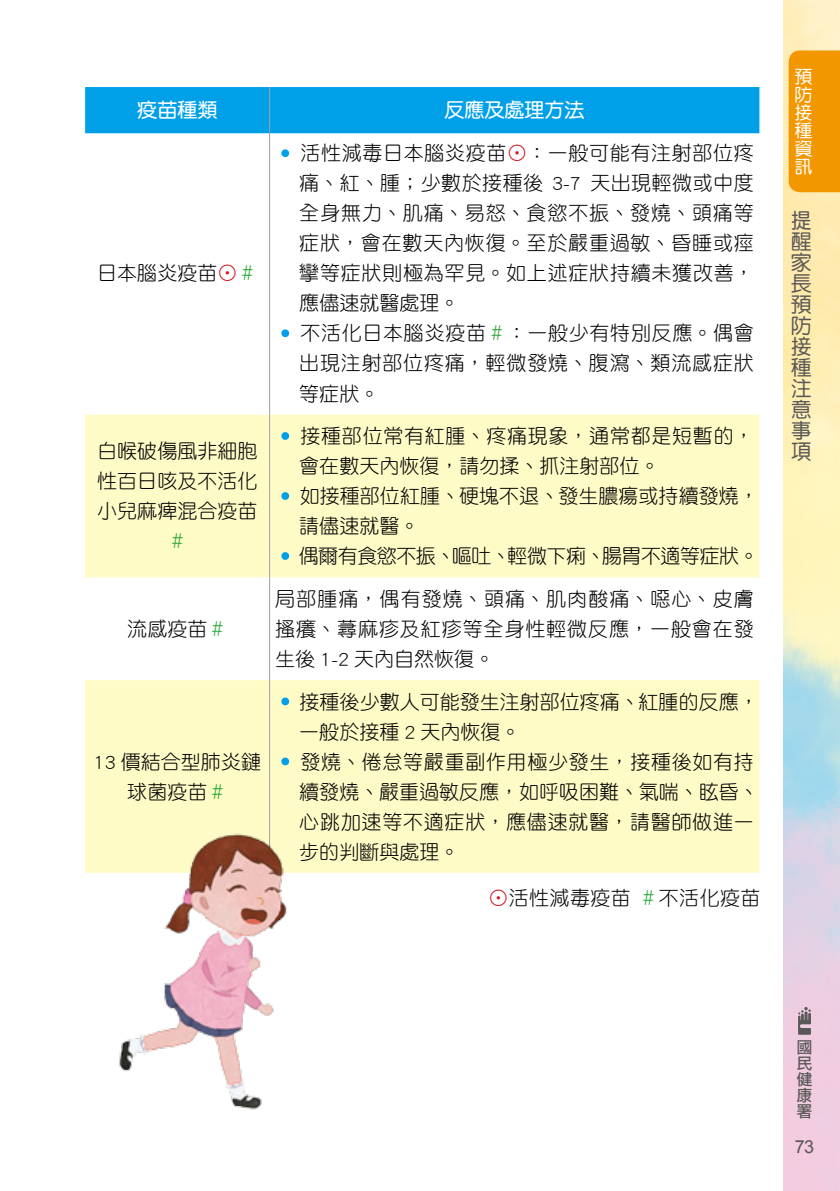
<style>
.page{position:relative;width:840px;height:1191px;background:#fff}
.page>*{position:absolute;margin:0;border:0;box-sizing:border-box;transform-origin:0 0}
.t1{font:21px/21px "DF Yuan Std W5";color:#595757;text-align:justify}
.t2{font:20px/30px "DF Yuan Std W3";letter-spacing:.03em;color:#000;text-align:justify}
.t3{font:20px/30px "DF Yuan Std W3";color:#000;text-align:center}
.t4{font:20px "DF Yuan Std W3";letter-spacing:-.025em;color:#000}
.t5{font:20px "DF Yuan Std W7";color:#fff}
.t6{font:20px "DF Yuan Std W3";color:#2aa738}
.t7{font:18px/18px "DF Yuan Std W5";color:#fff;text-align:justify}
.t8{font:18px "Arial";color:#595757}
.t9{font:16px/16px "DF Li Hei Std W5";color:#595757;text-align:justify}
.s1{color:#d0121b}
.s2{color:#2aa738}
.s3{color:#00a0e9}
</style>
<div class="page">
<img style="left:783px;top:0;width:56px;height:1191px">
<div style="left:788px;top:50px;width:51px;height:142px;background:#f39700"></div>
<svg style="left:797px;top:1007px;width:13px;height:27px"></svg>
<svg style="left:85px;top:414px;width:674px;height:459px;fill:#fffbc7"></svg>
<hr style="left:269px;top:132px;width:1px;height:282px;background:#9fa0a0">
<hr style="left:269px;top:414px;width:1px;height:163px;background:#9fa0a0">
<hr style="left:269px;top:577px;width:1px;height:103px;background:#9fa0a0">
<hr style="left:269px;top:680px;width:1px;height:193px;background:#9fa0a0">
<svg style="left:281px;top:149px;width:9px;height:8px"></svg>
<svg style="left:281px;top:329px;width:9px;height:9px"></svg>
<svg style="left:278px;top:429px;width:14px;height:14px"></svg>
<svg style="left:278px;top:489px;width:14px;height:14px"></svg>
<svg style="left:278px;top:549px;width:14px;height:14px"></svg>
<svg style="left:278px;top:694px;width:14px;height:14px"></svg>
<svg style="left:278px;top:754px;width:14px;height:14px"></svg>
<div style="left:85px;top:87px;width:674px;height:46px;background:#00a0e9"></div>
<hr style="left:269px;top:87px;width:1px;height:46px;background:#9fa0a0">
<img style="left:104px;top:831px;width:195px;height:279px">
<p class="t5" style="left:137px;top:99px;width:81px">疫苗種類</p>
<p class="t5" style="left:444px;top:99px;width:142px">反應及處理方法</p>
<p class="t2" style="left:97px;top:258px;width:162px">日本腦炎疫苗<span class="s1">⊙</span><span class="s2">＃</span></p>
<p class="t2" style="left:97px;top:436px;width:161px">白喉破傷風非細胞性百日咳及不活化小兒麻痺混合疫苗</p>
<p class="t6" style="left:167px;top:530px;width:21px">＃</p>
<p class="t2" style="left:127px;top:613px;width:101px">流感疫苗<span class="s2">＃</span></p>
<p class="t3" style="left:94px;top:746px;width:169px">13 價結合型肺炎鏈球菌疫苗<span class="s2">＃</span></p>
<p class="t2" style="left:275px;top:138px;width:479px"><span class="s3">‧</span> 活性減毒日本腦炎疫苗<span class="s1">⊙</span>：一般可能有注射部位疼</p>
<p class="t2" style="left:299px;top:168px;width:455px">痛、紅、腫；少數於接種後 3-7 天出現輕微或中度</p>
<p class="t2" style="left:299px;top:198px;width:456px">全身無力、肌痛、易怒、食慾不振、發燒、頭痛等</p>
<p class="t2" style="left:299px;top:228px;width:456px">症狀，會在數天內恢復。至於嚴重過敏、昏睡或痙</p>
<p class="t2" style="left:299px;top:258px;width:456px">攣等症狀則極為罕見。如上述症狀持續未獲改善，</p>
<p class="t3" style="left:299px;top:288px;width:161px">應儘速就醫處理。</p>
<p class="t2" style="left:275px;top:318px;width:480px"><span class="s3">‧</span> 不活化日本腦炎疫苗<span class="s2">＃</span>：一般少有特別反應。偶會</p>
<p class="t2" style="left:299px;top:348px;width:456px">出現注射部位疼痛，輕微發燒、腹瀉、類流感症狀</p>
<p class="t2" style="left:299px;top:378px;width:81px">等症狀。</p>
<p class="t2" style="left:275px;top:421px;width:479px"><span class="s3">‧</span> 接種部位常有紅腫、疼痛現象，通常都是短暫的，</p>
<p class="t3" style="left:299px;top:451px;width:361px">會在數天內恢復，請勿揉、抓注射部位。</p>
<p class="t3" style="left:275px;top:481px;width:484px"><span class="s3">‧</span> 如接種部位紅腫、硬塊不退、發生膿瘍或持續發燒，</p>
<p class="t2" style="left:299px;top:511px;width:121px">請儘速就醫。</p>
<p class="t4" style="left:275px;top:545px;width:484px"><span class="s3">‧</span> 偶爾有食慾不振、嘔吐、輕微下痢、腸胃不適等症狀。</p>
<p class="t2" style="left:275px;top:583px;width:480px">局部腫痛，偶有發燒、頭痛、肌肉酸痛、噁心、皮膚搔癢、蕁麻疹及紅疹等全身性輕微反應，一般會在發生後 1-2 天內自然恢復。</p>
<p class="t3" style="left:275px;top:686px;width:484px"><span class="s3">‧</span> 接種後少數人可能發生注射部位疼痛、紅腫的反應，</p>
<p class="t3" style="left:299px;top:716px;width:223px">一般於接種 2 天內恢復。</p>
<p class="t2" style="left:275px;top:746px;width:480px"><span class="s3">‧</span> 發燒、倦怠等嚴重副作用極少發生，接種後如有持</p>
<p class="t3" style="left:299px;top:776px;width:460px">續發燒、嚴重過敏反應，如呼吸困難、氣喘、眩昏、</p>
<p class="t2" style="left:299px;top:806px;width:456px">心跳加速等不適症狀，應儘速就醫，請醫師做進一</p>
<p class="t3" style="left:299px;top:836px;width:161px">步的判斷與處理。</p>
<p class="t2" style="left:488px;top:882px;width:273px"><span class="s1">⊙</span>活性減毒疫苗<span class="s2">＃</span>不活化疫苗</p>
<p class="t7" style="left:794px;top:67px;width:19px">預防接種資訊</p>
<p class="t1" style="left:790px;top:209px;width:22px">提醒家長預防接種注意事項</p>
<p class="t9" style="left:796px;top:1039px;width:17px">國民健康署</p>
<p class="t8" style="left:794px;top:1134px;width:21px">73</p>
</div>
